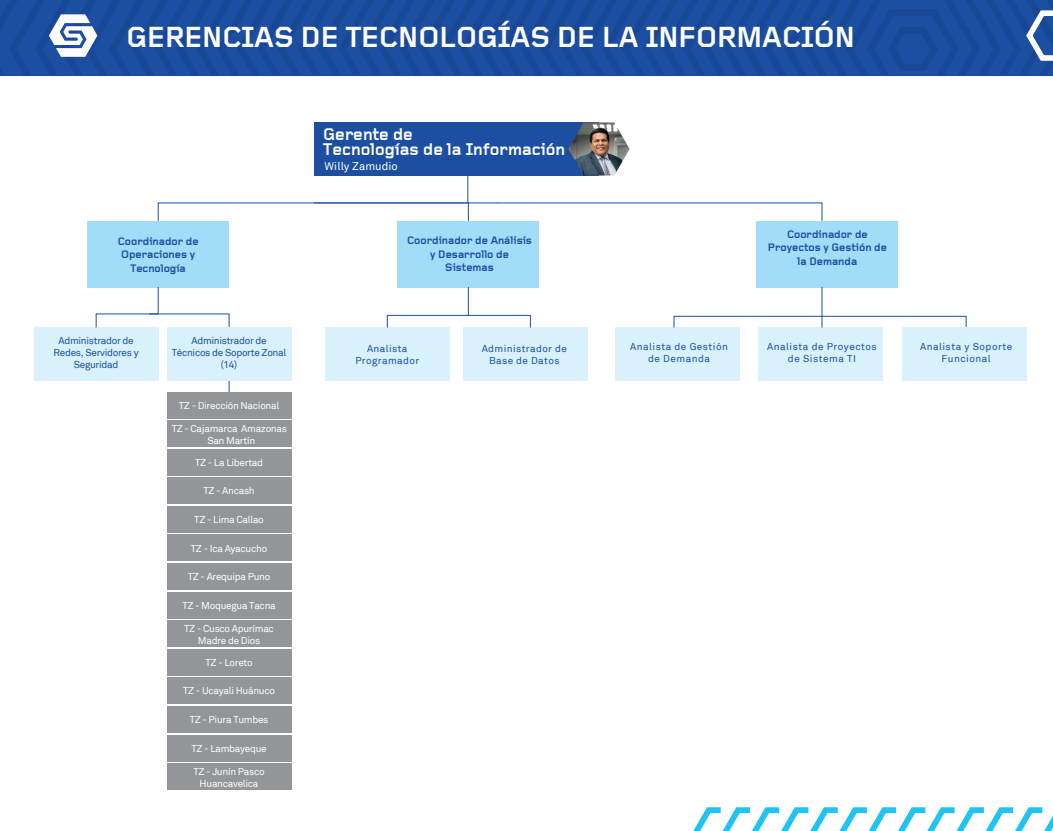
<style>
.page{position:relative;width:1053px;height:831px;background:#fff}
.page>*{position:absolute;margin:0;border:0;box-sizing:border-box;transform-origin:0 0}
.t1{font:700 30px "Gridnik";color:#fff}
.t2{font:700 17.5px/15px "Gridnik";color:#fff}
.t3{font:700 11.25px/13.5px "Gridnik";color:#1c4fa2;text-align:center}
.t4{font:11.25px "Akkurat";color:#fff}
.t5{font:10px/12px "Akkurat";letter-spacing:-.03em;color:#fff;text-align:center}
.t6{font:10px/12px "Akkurat";letter-spacing:.035em;color:#1c4fa2;text-align:center}
.t7{font:10px/12px "Akkurat";letter-spacing:-.03em;color:#1c4fa2;text-align:center}
</style>
<div class="page">
<div style="left:314px;top:122px;width:285px;height:54px;background:#1c4fa2"></div>
<div style="left:87px;top:221px;width:142px;height:66px;background:#a1ddf8"></div>
<div style="left:397px;top:221px;width:142px;height:66px;background:#a1ddf8"></div>
<div style="left:34px;top:327px;width:124px;height:53px;background:#d8f1fb"></div>
<div style="left:325px;top:327px;width:124px;height:53px;background:#d8f1fb"></div>
<div style="left:463px;top:327px;width:124px;height:53px;background:#d8f1fb"></div>
<div style="left:756px;top:221px;width:141px;height:66px;background:#a1ddf8"></div>
<div style="left:615px;top:327px;width:124px;height:53px;background:#d8f1fb"></div>
<div style="left:758px;top:327px;width:124px;height:53px;background:#d8f1fb"></div>
<svg style="left:157px;top:202px;width:665px;height:19px"></svg>
<hr style="left:467px;top:170px;width:1px;height:33px;background:#1c4fa2">
<svg style="left:95px;top:287px;width:135px;height:41px"></svg>
<svg style="left:386px;top:287px;width:145px;height:41px"></svg>
<img style="left:568px;top:122px;width:61px;height:53px">
<div style="left:902px;top:327px;width:124px;height:53px;background:#d8f1fb"></div>
<svg style="left:0;top:0;width:1052px;height:75px;background:#1e4f9f"></svg>
<svg style="left:694px;top:807px;width:358px;height:23px"></svg>
<svg style="left:673px;top:286px;width:293px;height:42px"></svg>
<div style="left:167px;top:391px;width:124px;height:27px;background:#939598"></div>
<div style="left:167px;top:420px;width:124px;height:27px;background:#939598"></div>
<div style="left:167px;top:449px;width:124px;height:26px;background:#939598"></div>
<div style="left:167px;top:477px;width:124px;height:27px;background:#939598"></div>
<div style="left:167px;top:506px;width:124px;height:26px;background:#939598"></div>
<div style="left:167px;top:534px;width:124px;height:27px;background:#939598"></div>
<div style="left:167px;top:563px;width:124px;height:26px;background:#939598"></div>
<div style="left:167px;top:591px;width:124px;height:27px;background:#939598"></div>
<div style="left:167px;top:620px;width:124px;height:27px;background:#939598"></div>
<div style="left:167px;top:649px;width:124px;height:26px;background:#939598"></div>
<div style="left:167px;top:677px;width:124px;height:27px;background:#939598"></div>
<div style="left:167px;top:706px;width:124px;height:26px;background:#939598"></div>
<div style="left:167px;top:734px;width:124px;height:27px;background:#939598"></div>
<div style="left:167px;top:763px;width:124px;height:26px;background:#939598"></div>
<hr style="left:228px;top:359px;width:1px;height:33px;background:#1c4fa2">
<div style="left:167px;top:327px;width:124px;height:53px;background:#d8f1fb"></div>
<h1 class="t1" style="left:126px;top:19px;width:730px">GERENCIAS DE TECNOLOGÍAS DE LA INFORMACIÓN</h1>
<h2 class="t2" style="left:323px;top:127px;width:243px">Gerente de<br>Tecnologías de la Información</h2>
<p class="t4" style="left:324px;top:159px;width:75px">Willy Zamudio</p>
<p class="t3" style="left:118px;top:235px;width:82px">Coordinador de<br>Operaciones y<br>Tecnología</p>
<p class="t3" style="left:407px;top:234px;width:126px">Coordinador de Análisis y Desarrollo de<br>Sistemas</p>
<p class="t3" style="left:767px;top:227px;width:121px">Coordinador de<br>Proyectos y Gestión de la Demanda</p>
<p class="t7" style="left:54px;top:335px;width:87px">Administrador de<br>Redes, Servidores y<br>Seguridad</p>
<p class="t7" style="left:172px;top:335px;width:116px">Administrador de<br>Técnicos de Soporte Zonal (14)</p>
<p class="t5" style="left:179px;top:399px;width:102px">TZ - Dirección Nacional</p>
<p class="t5" style="left:172px;top:423px;width:117px">TZ - Cajamarca Amazonas<br>San Martín</p>
<p class="t5" style="left:195px;top:456px;width:70px">TZ - La Libertad</p>
<p class="t5" style="left:203px;top:485px;width:53px">TZ - Ancash</p>
<p class="t5" style="left:194px;top:513px;width:71px">TZ - Lima Callao</p>
<p class="t5" style="left:191px;top:542px;width:78px">TZ - Ica Ayacucho</p>
<p class="t5" style="left:188px;top:570px;width:84px">TZ - Arequipa Puno</p>
<p class="t5" style="left:182px;top:599px;width:95px">TZ - Moquegua Tacna</p>
<p class="t5" style="left:184px;top:623px;width:91px">TZ - Cusco Apurímac<br>Madre de Dios</p>
<p class="t5" style="left:205px;top:656px;width:49px">TZ - Loreto</p>
<p class="t5" style="left:183px;top:685px;width:93px">TZ - Ucayali Huánuco</p>
<p class="t5" style="left:190px;top:713px;width:80px">TZ - Piura Tumbes</p>
<p class="t5" style="left:191px;top:742px;width:77px">TZ - Lambayeque</p>
<p class="t5" style="left:193px;top:765px;width:73px">TZ - Junín Pasco<br>Huancavelica</p>
<p class="t6" style="left:355px;top:342px;width:65px">Analista<br>Programador</p>
<p class="t6" style="left:481px;top:342px;width:87px">Administrador de<br>Base de Datos</p>
<p class="t6" style="left:630px;top:341px;width:99px">Analista de Gestión de Demanda</p>
<p class="t6" style="left:767px;top:341px;width:111px">Analista de Proyectos de Sistema TI</p>
<p class="t6" style="left:919px;top:341px;width:94px">Analista y Soporte<br>Funcional</p>
</div>
